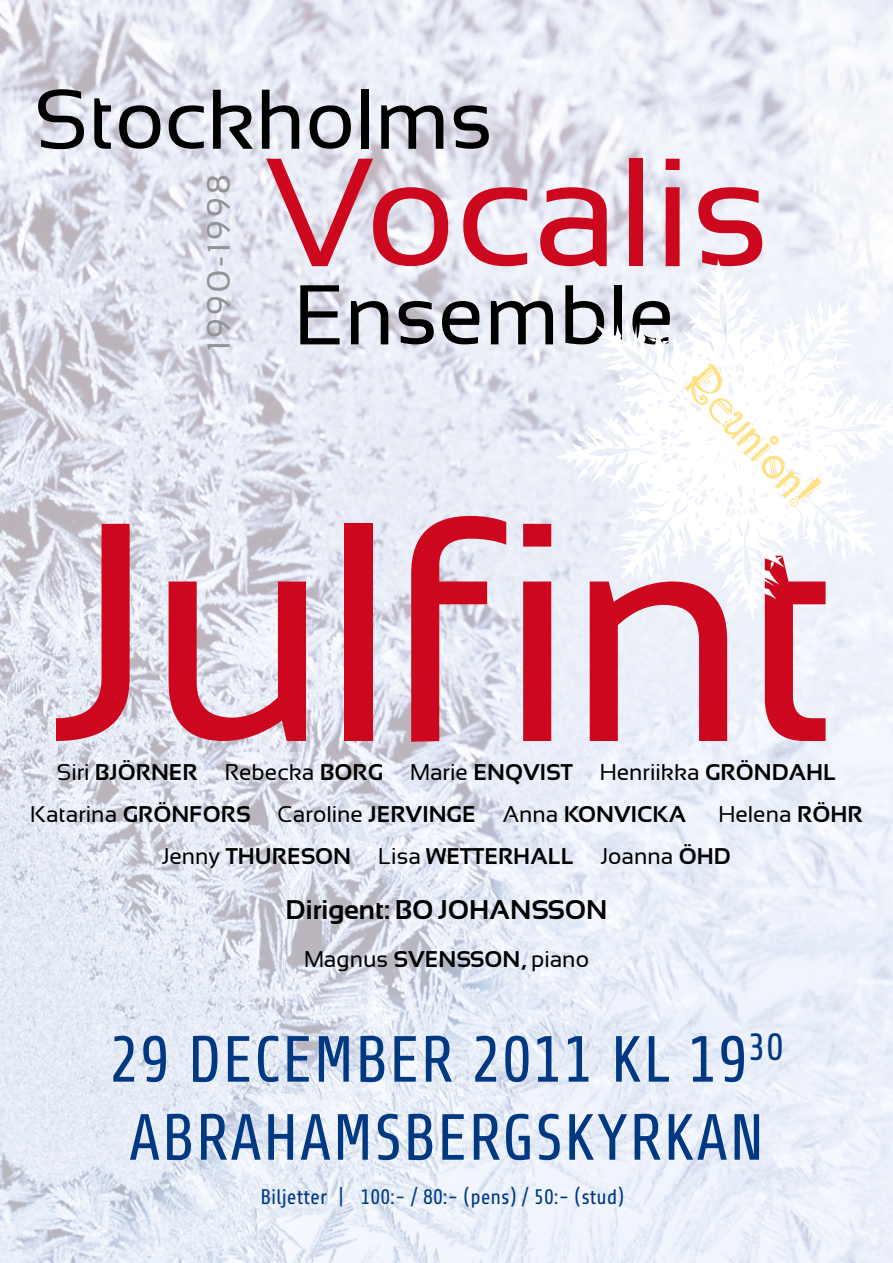
<style>
.page{position:relative;width:893px;height:1263px;background:#fff}
.page>*{position:absolute;margin:0;border:0;box-sizing:border-box;transform-origin:0 0}
.t1{font:310.95px "Sansation";letter-spacing:-.02em;color:#cd071e}
.t2{font:153.9px "Sansation";color:#cd071e}
.t3{font:84.6px "Sansation";color:#000}
.t4{font:65.1px/78px "Share";letter-spacing:.01em;color:#003882}
.t5{font:32.4px "Sansation";letter-spacing:.1em;color:#929395}
.t6{font:700 27px "Sansation";color:#000}
.t7{font:700 22.65px/42.2px "Sansation";color:#000}
.t8{font:22.65px "Sansation";color:#000}
.t9{font:21px "Share";color:#003882}
.s1{font-weight:400}
.s2{font-weight:700}
</style>
<div class="page">
<img style="left:0;top:0;width:893px;height:1263px">
<svg style="left:555px;top:259px;width:338px;height:362px;fill:#f0f3fa"></svg>
<svg style="left:685px;top:364px;width:136px;height:143px"></svg>
<h3 class="t3" style="left:34px;top:73px;width:460px">Stockholms</h3>
<h2 class="t2" style="left:264px;top:128px;width:507px">Vocalis</h2>
<h3 class="t5" style="left:201px;top:351px;width:178px;rotate:-90deg">1990-1998</h3>
<h3 class="t3" style="left:294px;top:268px;width:382px">Ensemble</h3>
<h1 class="t1" style="left:52px;top:462px;width:790px">Julfint</h1>
<p class="t7" style="left:30px;top:751px;width:808px;text-indent:27px"><span class="s1">Siri</span> BJÖRNER <span class="s1">Rebecka</span> BORG <span class="s1">Marie</span> ENQVIST <span class="s1">Henriikka</span> GRÖNDAHL<br><span class="s1">Katarina</span> GRÖNFORS <span class="s1">Caroline</span> JERVINGE <span class="s1">Anna</span> KONVICKA</p>
<p class="t7" style="left:162px;top:793px;width:702px;text-indent:556px"><span class="s1">Helena</span> RÖHR<br><span class="s1">Jenny</span> THURESON <span class="s1">Lisa</span> WETTERHALL <span class="s1">Joanna</span> ÖHD</p>
<p class="t6" style="left:286px;top:895px;width:173px">DIRIGENT: BO JOHANSSON</p>
<p class="t7" style="left:304px;top:938px;width:107px"><span class="s1">Magnus</span> SVENSSON</p>
<p class="t8" style="left:520px;top:947px;width:70px"><span class="s2">,</span> piano</p>
<h3 class="t4" style="left:109px;top:1022px;width:676px">29 DECEMBER 2011 KL 19<sup>30<br></sup>ABRAHAMSBERGSKYRKAN</h3>
<p class="t9" style="left:260px;top:1186px;width:365px">BILJETTER | 100:- / 80:- (PENS) / 50:- (STUD)</p>
</div>
